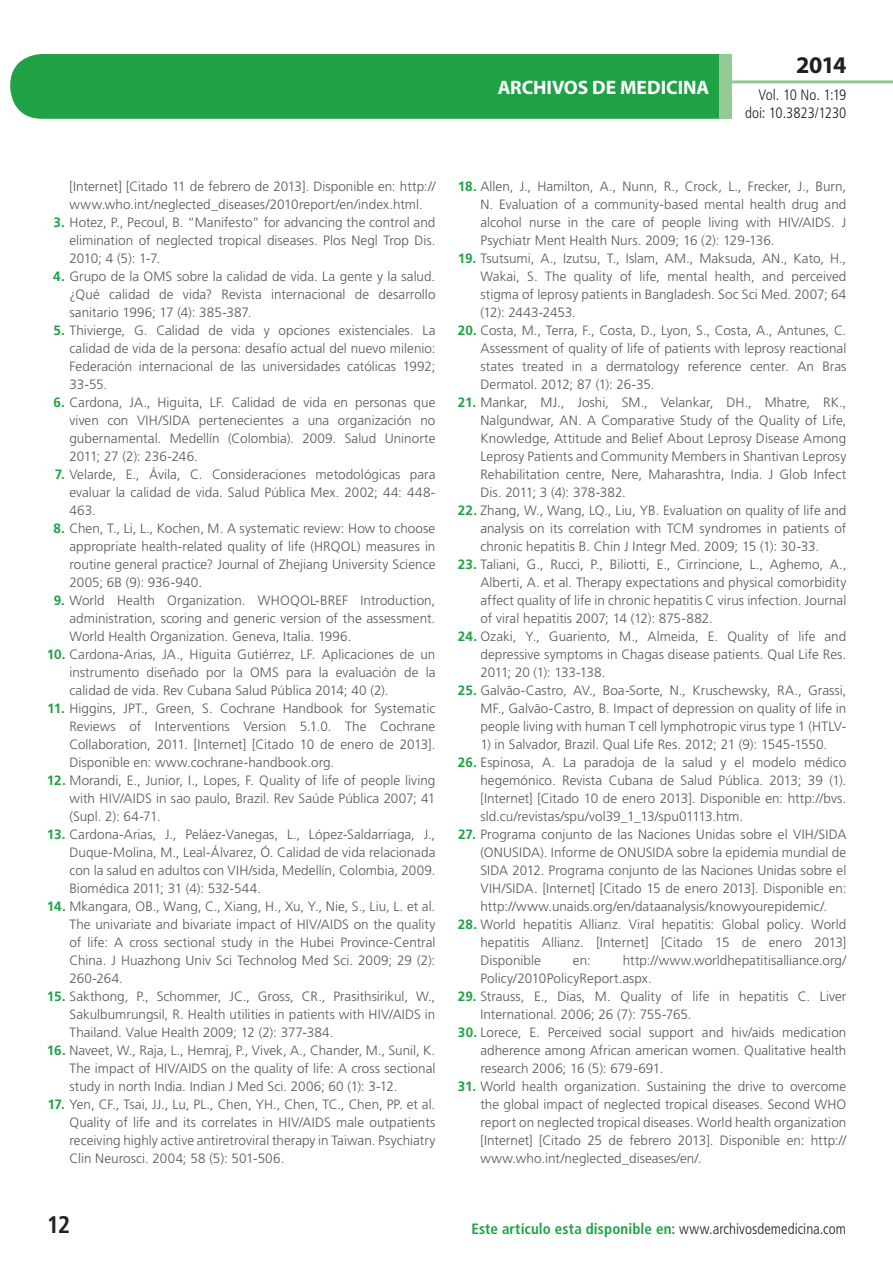
<style>
.page{position:relative;width:893px;height:1263px;background:#fff}
.page>*{position:absolute;margin:0;border:0;box-sizing:border-box;transform-origin:0 0}
.t1{font:700 24px "Myriad Pro";color:#231f20}
.t2{font:700 condensed 24px "Frutiger LT Std";color:#231f20}
.t3{font:700 19.5px "Myriad Pro";letter-spacing:-.005em;color:#fff}
.t4{font:700 condensed 15px "Frutiger LT Std";letter-spacing:.01em;color:#1fa245}
.t5{font:300 condensed 15px/18px "Frutiger LT Std";color:#231f20;text-align:right}
.t6{font:300 13.5px/18px "Frutiger LT Std";letter-spacing:.005em;color:#57585a;text-align:justify}
.s1{font-weight:700;color:#1fa245}
.s2{font-weight:300;color:#231f20}
</style>
<div class="page">
<div style="left:10px;top:54px;width:775px;height:65px;background:#1fa245;border-radius:32px"></div>
<div style="left:732px;top:0;width:161px;height:157px;background:#fff"></div>
<hr style="left:730px;top:80px;width:163px;height:3px;background:#94c895">
<div style="left:719px;top:54px;width:13px;height:65px;background:#94c895"></div>
<h2 class="t3" style="left:498px;top:75px;width:213px">ARCHIVOS DE MEDICINA</h2>
<h1 class="t1" style="left:796px;top:49px;width:52px">2014</h1>
<p class="t5" style="left:745px;top:86px;width:103px">Vol. 10 No. 1:19 doi: 10.3823/1230</p>
<p class="t6" style="left:69px;top:178px;width:367px">[Internet] [Citado 11 de febrero de 2013]. Disponible en: http:// www.who.int/neglected_diseases/2010report/en/index.html.</p>
<p class="t6" style="left:69px;top:214px;width:367px;text-indent:-16px"><span class="s1">3.</span> Hotez, P., Pecoul, B. “Manifesto” for advancing the control and elimination of neglected tropical diseases. Plos Negl Trop Dis.<br>2010; 4 (5): 1-7.</p>
<p class="t6" style="left:69px;top:268px;width:368px;text-indent:-16px"><span class="s1">4.</span> Grupo de la OMS sobre la calidad de vida. La gente y la salud. ¿Qué calidad de vida? Revista internacional de desarrollo sanitario 1996; 17 (4): 385-387.</p>
<p class="t6" style="left:69px;top:322px;width:368px;text-indent:-16px"><span class="s1">5.</span> Thivierge, G. Calidad de vida y opciones existenciales. La calidad de vida de la persona: desafío actual del nuevo milenio:<br>Federación internacional de las universidades católicas 1992; 33-55.</p>
<p class="t6" style="left:69px;top:394px;width:367px;text-indent:-16px"><span class="s1">6.</span> Cardona, JA., Higuita, LF. Calidad de vida en personas que viven con VIH/SIDA pertenecientes a una organización no gubernamental. Medellín (Colombia). 2009. Salud Uninorte 2011; 27 (2): 236-246.</p>
<p class="t6" style="left:69px;top:466px;width:367px;text-indent:-15px"><span class="s1">7.</span> Velarde, E., Ávila, C. Consideraciones metodológicas para evaluar la calidad de vida. Salud Pública Mex. 2002; 44: 448- 463.</p>
<p class="t6" style="left:69px;top:520px;width:367px;text-indent:-16px"><span class="s1">8.</span> Chen, T., Li, L., Kochen, M. A systematic review: How to choose appropriate health-related quality of life (HRQOL) measures in routine general practice? Journal of Zhejiang University Science 2005; 6B (9): 936-940.</p>
<p class="t6" style="left:69px;top:592px;width:367px;text-indent:-16px"><span class="s1">9.</span> World Health Organization. WHOQOL-BREF Introduction, administration, scoring and generic version of the assessment.<br>World Health Organization. Geneva, Italia. 1996.</p>
<p class="t6" style="left:69px;top:646px;width:367px;text-indent:-23px"><span class="s1">10.</span> Cardona-Arias, JA., Higuita Gutiérrez, LF. Aplicaciones de un instrumento diseñado por la OMS para la evaluación de la calidad de vida. Rev Cubana Salud Pública 2014; 40 (2).</p>
<p class="t6" style="left:69px;top:700px;width:367px;text-indent:-22px"><span class="s1">11.</span> Higgins, JPT., Green, S. Cochrane Handbook for Systematic Reviews of Interventions Version 5.1.0. The Cochrane Collaboration, 2011. [Internet] [Citado 10 de enero de 2013].<br>Disponible en: www.cochrane-handbook.org.</p>
<p class="t6" style="left:69px;top:772px;width:367px;text-indent:-23px"><span class="s1">12.</span> Morandi, E., Junior, I., Lopes, F. Quality of life of people living with HIV/AIDS in sao paulo, Brazil. Rev Saúde Pública 2007; 41 (Supl. 2): 64-71.</p>
<p class="t6" style="left:69px;top:826px;width:367px;text-indent:-23px"><span class="s1">13.</span> Cardona-Arias, J., Peláez-Vanegas, L., López-Saldarriaga, J., Duque-Molina, M., Leal-Álvarez, Ó. Calidad de vida relacionada con la salud en adultos con VIH/sida, Medellín, Colombia, 2009.<br>Biomédica 2011; 31 (4): 532-544.</p>
<p class="t6" style="left:69px;top:898px;width:367px;text-indent:-23px"><span class="s1">14.</span> Mkangara, OB., Wang, C., Xiang, H., Xu, Y., Nie, S., Liu, L. et al.<br>The univariate and bivariate impact of HIV/AIDS on the quality of life: A cross sectional study in the Hubei Province-Central China. J Huazhong Univ Sci Technolog Med Sci. 2009; 29 (2):<br>260-264.</p>
<p class="t6" style="left:69px;top:988px;width:367px;text-indent:-23px"><span class="s1">15.</span> Sakthong, P., Schommer, JC., Gross, CR., Prasithsirikul, W., Sakulbumrungsil, R. Health utilities in patients with HIV/AIDS in Thailand. Value Health 2009; 12 (2): 377-384.</p>
<p class="t6" style="left:69px;top:1042px;width:367px;text-indent:-23px"><span class="s1">16.</span> Naveet, W., Raja, L., Hemraj, P., Vivek, A., Chander, M., Sunil, K.<br>The impact of HIV/AIDS on the quality of life: A cross sectional study in north India. Indian J Med Sci. 2006; 60 (1): 3-12.</p>
<p class="t6" style="left:69px;top:1096px;width:367px;text-indent:-22px"><span class="s1">17.</span> Yen, CF., Tsai, JJ., Lu, PL., Chen, YH., Chen, TC., Chen, PP. et al.<br>Quality of life and its correlates in HIV/AIDS male outpatients receiving highly active antiretroviral therapy in Taiwan. Psychiatry Clin Neurosci. 2004; 58 (5): 501-506.</p>
<p class="t6" style="left:480px;top:178px;width:367px;text-indent:-23px"><span class="s1">18.</span> Allen, J., Hamilton, A., Nunn, R., Crock, L., Frecker, J., Burn, N. Evaluation of a community-based mental health drug and alcohol nurse in the care of people living with HIV/AIDS. J Psychiatr Ment Health Nurs. 2009; 16 (2): 129-136.</p>
<p class="t6" style="left:480px;top:250px;width:367px;text-indent:-23px"><span class="s1">19.</span> Tsutsumi, A., Izutsu, T., Islam, AM., Maksuda, AN., Kato, H., Wakai, S. The quality of life, mental health, and perceived stigma of leprosy patients in Bangladesh. Soc Sci Med. 2007; 64 (12): 2443-2453.</p>
<p class="t6" style="left:480px;top:322px;width:367px;text-indent:-23px"><span class="s1">20.</span> Costa, M., Terra, F., Costa, D., Lyon, S., Costa, A., Antunes, C.<br>Assessment of quality of life of patients with leprosy reactional states treated in a dermatology reference center. An Bras Dermatol. 2012; 87 (1): 26-35.</p>
<p class="t6" style="left:480px;top:394px;width:367px;text-indent:-23px"><span class="s1">21.</span> Mankar, MJ., Joshi, SM., Velankar, DH., Mhatre, RK., Nalgundwar, AN. A Comparative Study of the Quality of Life, Knowledge, Attitude and Belief About Leprosy Disease Among Leprosy Patients and Community Members in Shantivan Leprosy Rehabilitation centre, Nere, Maharashtra, India. J Glob Infect Dis. 2011; 3 (4): 378-382.</p>
<p class="t6" style="left:480px;top:502px;width:367px;text-indent:-23px"><span class="s1">22.</span> Zhang, W., Wang, LQ., Liu, YB. Evaluation on quality of life and analysis on its correlation with TCM syndromes in patients of chronic hepatitis B. Chin J Integr Med. 2009; 15 (1): 30-33.</p>
<p class="t6" style="left:480px;top:556px;width:367px;text-indent:-23px"><span class="s1">23.</span> Taliani, G., Rucci, P., Biliotti, E., Cirrincione, L., Aghemo, A., Alberti, A. et al. Therapy expectations and physical comorbidity affect quality of life in chronic hepatitis C virus infection. Journal of viral hepatitis 2007; 14 (12): 875-882.</p>
<p class="t6" style="left:480px;top:628px;width:367px;text-indent:-23px"><span class="s1">24.</span> Ozaki, Y., Guariento, M., Almeida, E. Quality of life and depressive symptoms in Chagas disease patients. Qual Life Res.<br>2011; 20 (1): 133-138.</p>
<p class="t6" style="left:480px;top:682px;width:367px;text-indent:-23px"><span class="s1">25.</span> Galvão-Castro, AV., Boa-Sorte, N., Kruschewsky, RA., Grassi, MF., Galvão-Castro, B. Impact of depression on quality of life in people living with human T cell lymphotropic virus type 1 (HTLV-</p>
<p class="t6" style="left:480px;top:736px;width:348px">1) in Salvador, Brazil. Qual Life Res. 2012; 21 (9): 1545-1550.</p>
<p class="t6" style="left:480px;top:754px;width:367px;text-indent:-23px"><span class="s1">26.</span> Espinosa, A. La paradoja de la salud y el modelo médico hegemónico. Revista Cubana de Salud Pública. 2013; 39 (1). [Internet] [Citado 10 de enero 2013]. Disponible en: http://bvs. sld.cu/revistas/spu/vol39_1_13/spu01113.htm.</p>
<p class="t6" style="left:480px;top:826px;width:367px;text-indent:-22px"><span class="s1">27.</span> Programa conjunto de las Naciones Unidas sobre el VIH/SIDA (ONUSIDA). Informe de ONUSIDA sobre la epidemia mundial de SIDA 2012. Programa conjunto de las Naciones Unidas sobre el VIH/SIDA. [Internet] [Citado 15 de enero 2013]. Disponible en: http://www.unaids.org/en/dataanalysis/knowyourepidemic/.</p>
<p class="t6" style="left:480px;top:916px;width:367px;text-indent:-23px"><span class="s1">28.</span> World hepatitis Allianz. Viral hepatitis: Global policy. World hepatitis Allianz. [Internet] [Citado 15 de enero 2013] Disponible</p>
<p class="t6" style="left:480px;top:952px;width:367px;text-indent:142px">http://www.worldhepatitisalliance.org/<br>Policy/2010PolicyReport.aspx.</p>
<p class="t6" style="left:480px;top:988px;width:367px;text-indent:-23px"><span class="s1">29.</span> Strauss, E., Dias, M. Quality of life in hepatitis C. Liver<br>International. 2006; 26 (7): 755-765.</p>
<p class="t6" style="left:480px;top:1024px;width:367px;text-indent:-23px"><span class="s1">30.</span> Lorece, E. Perceived social support and hiv/aids medication adherence among African american women. Qualitative health research 2006; 16 (5): 679-691.</p>
<p class="t6" style="left:480px;top:1078px;width:367px;text-indent:-23px"><span class="s1">31.</span> World health organization. Sustaining the drive to overcome the global impact of neglected tropical diseases. Second WHO report on neglected tropical diseases. World health organization [Internet] [Citado 25 de febrero 2013]. Disponible en: http:// www.who.int/neglected_diseases/en/.</p>
<p class="t6" style="left:573px;top:952px;width:19px">en:</p>
<h1 class="t2" style="left:47px;top:1210px;width:25px">12</h1>
<p class="t4" style="left:471px;top:1219px;width:376px">Este artículo esta disponible en: <span class="s2">www.archivosdemedicina.com</span></p>
</div>
